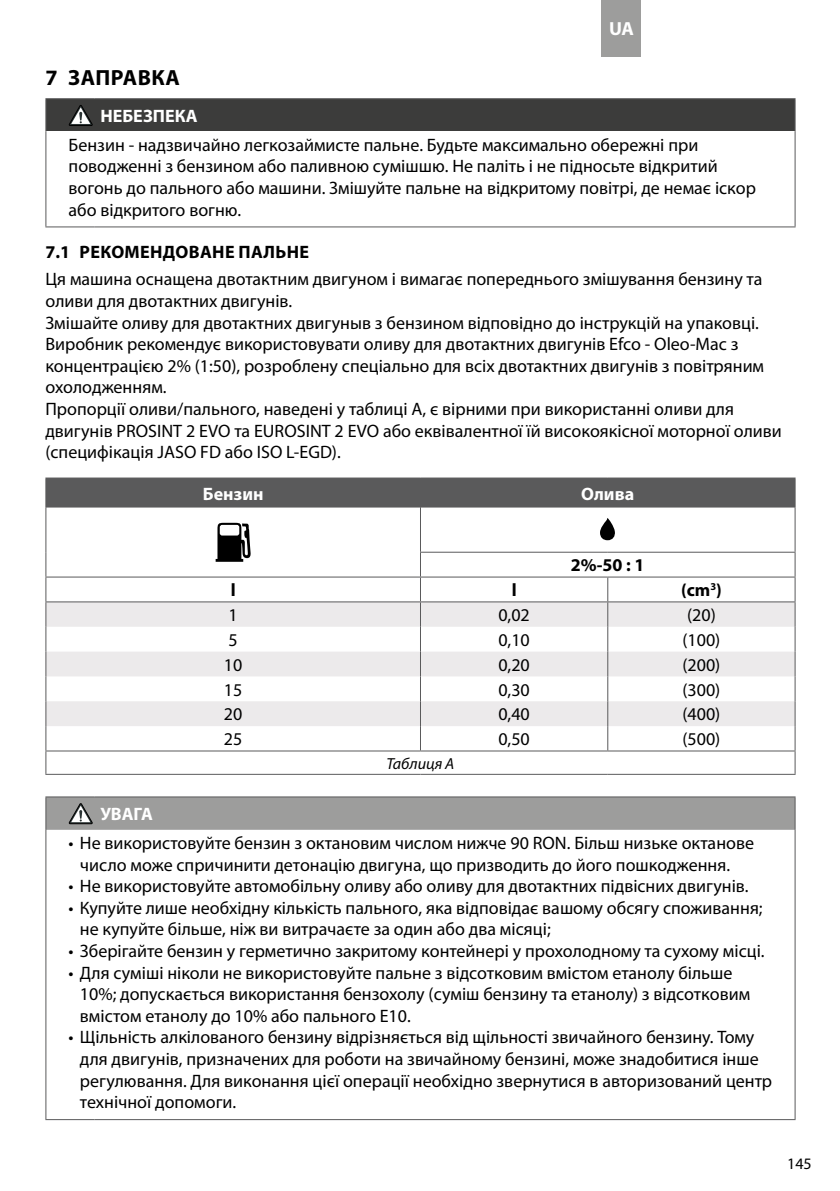
<style>
.page{position:relative;width:840px;height:1191px;background:#fff}
.page>*{position:absolute;margin:0;border:0;box-sizing:border-box;transform-origin:0 0}
.t1{font:700 22px "Myriad Pro";letter-spacing:.02em;color:#000}
.t2{font:700 19px "Myriad Pro";color:#fff}
.t3{font:18px/21.6px "Myriad Pro";color:#000}
.t4{font:700 18px "Myriad Pro";letter-spacing:.02em;color:#000}
.t5{font:700 18px "Myriad Pro";color:#fff}
.t6{font:italic 16px "Myriad Pro";color:#000}
.t7{font:16px "Myriad Pro";color:#000}
</style>
<div class="page">
<div style="left:601px;top:0;width:40px;height:57px;background:#9d9d9c"></div>
<hr style="left:45px;top:98px;width:50px;height:1px;background:#5a5a5b">
<hr style="left:45px;top:99px;width:1px;height:33px;background:#5a5a5b">
<hr style="left:95px;top:98px;width:700px;height:1px;background:#5a5a5b">
<hr style="left:794px;top:99px;width:1px;height:33px;background:#5a5a5b">
<hr style="left:45px;top:132px;width:1px;height:94px;background:#5a5a5b">
<hr style="left:794px;top:132px;width:1px;height:94px;background:#5a5a5b">
<hr style="left:45px;top:226px;width:50px;height:1px;background:#5a5a5b">
<hr style="left:95px;top:226px;width:700px;height:1px;background:#5a5a5b">
<div style="left:46px;top:99px;width:748px;height:33px;background:#3c3c3b"></div>
<svg style="left:46px;top:602px;width:748px;height:124px;fill:#eceaeb"></svg>
<hr style="left:420px;top:507px;width:1px;height:45px;background:#5a5a5b">
<hr style="left:420px;top:552px;width:187px;height:1px;background:#5a5a5b">
<hr style="left:607px;top:552px;width:188px;height:1px;background:#5a5a5b">
<hr style="left:45px;top:576px;width:375px;height:1px;background:#5a5a5b">
<hr style="left:420px;top:576px;width:187px;height:1px;background:#5a5a5b">
<hr style="left:607px;top:576px;width:188px;height:1px;background:#5a5a5b">
<hr style="left:45px;top:601px;width:375px;height:1px;background:#5a5a5b">
<hr style="left:420px;top:601px;width:187px;height:1px;background:#5a5a5b">
<hr style="left:607px;top:601px;width:188px;height:1px;background:#5a5a5b">
<hr style="left:45px;top:477px;width:375px;height:1px;background:#5a5a5b">
<hr style="left:45px;top:507px;width:1px;height:45px;background:#5a5a5b">
<hr style="left:420px;top:477px;width:187px;height:1px;background:#5a5a5b">
<hr style="left:607px;top:477px;width:188px;height:1px;background:#5a5a5b">
<div style="left:45px;top:478px;width:750px;height:29px;background:#5a5a5b"></div>
<hr style="left:794px;top:507px;width:1px;height:45px;background:#5a5a5b">
<hr style="left:45px;top:750px;width:375px;height:1px;background:#5a5a5b">
<svg style="left:45px;top:552px;width:1px;height:222px"></svg>
<hr style="left:420px;top:750px;width:187px;height:1px;background:#5a5a5b">
<hr style="left:607px;top:750px;width:188px;height:1px;background:#5a5a5b">
<svg style="left:794px;top:553px;width:1px;height:221px"></svg>
<hr style="left:45px;top:774px;width:375px;height:1px;background:#5a5a5b">
<hr style="left:420px;top:774px;width:187px;height:1px;background:#5a5a5b">
<hr style="left:607px;top:774px;width:188px;height:1px;background:#5a5a5b">
<svg style="left:420px;top:553px;width:1px;height:197px"></svg>
<svg style="left:607px;top:577px;width:1px;height:173px"></svg>
<svg style="left:215px;top:523px;width:35px;height:39px"></svg>
<svg style="left:600px;top:518px;width:15px;height:22px"></svg>
<hr style="left:45px;top:796px;width:50px;height:1px;background:#5a5a5b">
<hr style="left:45px;top:797px;width:1px;height:32px;background:#5a5a5b">
<hr style="left:95px;top:796px;width:700px;height:1px;background:#5a5a5b">
<hr style="left:794px;top:797px;width:1px;height:32px;background:#5a5a5b">
<hr style="left:45px;top:829px;width:1px;height:290px;background:#5a5a5b">
<hr style="left:794px;top:829px;width:1px;height:290px;background:#5a5a5b">
<hr style="left:45px;top:1119px;width:50px;height:1px;background:#5a5a5b">
<hr style="left:95px;top:1119px;width:700px;height:1px;background:#5a5a5b">
<div style="left:46px;top:797px;width:748px;height:32px;background:#9d9d9c"></div>
<p class="t2" style="left:608px;top:17px;width:26px">UA</p>
<p class="t1" style="left:46px;top:63px;width:136px">7 ЗАПРАВКА</p>
<p class="t5" style="left:100px;top:104px;width:99px">НЕБЕЗПЕКА</p>
<p class="t3" style="left:69px;top:134px;width:688px">Бензин - надзвичайно легкозаймисте пальне. Будьте максимально обережні при поводженні з бензином або паливною сумішшю. Не паліть і не підносьте відкритий вогонь до пального або машини. Змішуйте пальне на відкритому повітрі, де немає іскор або відкритого вогню.</p>
<p class="t4" style="left:46px;top:240px;width:265px">7.1 РЕКОМЕНДОВАНЕ ПАЛЬНЕ</p>
<p class="t3" style="left:45px;top:268px;width:737px">Ця машина оснащена двотактним двигуном і вимагає попереднього змішування бензину та оливи для двотактних двигунів.<br>Змішайте оливу для двотактних двигуныв з бензином відповідно до інструкцій на упаковці.<br>Виробник рекомендує використовувати оливу для двотактних двигунів Efco - Oleo-Mac з концентрацією 2% (1:50), розроблену спеціально для всіх двотактних двигунів з повітряним охолодженням.<br>Пропорції оливи/пального, наведені у таблиці A, є вірними при використанні оливи для двигунів PROSINT 2 EVO та EUROSINT 2 EVO або еквівалентної їй високоякісної моторної оливи (специфікація JASO FD або ISO L-EGD).</p>
<p class="t5" style="left:203px;top:482px;width:62px">Бензин</p>
<p class="t5" style="left:581px;top:482px;width:54px">Олива</p>
<p class="t4" style="left:570px;top:553px;width:75px">2%-50 : 1</p>
<p class="t4" style="left:230px;top:578px;width:6px">l</p>
<p class="t4" style="left:511px;top:578px;width:6px">l</p>
<p class="t4" style="left:680px;top:578px;width:42px">(cm<sup>3</sup>)</p>
<p class="t3" style="left:228px;top:604px;width:11px">1</p>
<p class="t3" style="left:498px;top:604px;width:33px">0,02</p>
<p class="t3" style="left:686px;top:604px;width:30px">(20)</p>
<p class="t3" style="left:228px;top:629px;width:11px">5</p>
<p class="t3" style="left:498px;top:629px;width:33px">0,10</p>
<p class="t3" style="left:682px;top:629px;width:39px">(100)</p>
<p class="t3" style="left:224px;top:653px;width:20px">10</p>
<p class="t3" style="left:498px;top:653px;width:33px">0,20</p>
<p class="t3" style="left:682px;top:653px;width:39px">(200)</p>
<p class="t3" style="left:224px;top:678px;width:20px">15</p>
<p class="t3" style="left:498px;top:678px;width:33px">0,30</p>
<p class="t3" style="left:682px;top:678px;width:39px">(300)</p>
<p class="t3" style="left:224px;top:703px;width:20px">20</p>
<p class="t3" style="left:498px;top:703px;width:33px">0,40</p>
<p class="t3" style="left:682px;top:703px;width:39px">(400)</p>
<p class="t3" style="left:224px;top:728px;width:20px">25</p>
<p class="t3" style="left:498px;top:728px;width:33px">0,50</p>
<p class="t3" style="left:682px;top:728px;width:39px">(500)</p>
<p class="t6" style="left:386px;top:753px;width:69px">Таблиця A</p>
<p class="t5" style="left:100px;top:802px;width:54px">УВАГА</p>
<p class="t3" style="left:80px;top:832px;width:675px;text-indent:-11px">• Не використовуйте бензин з октановим числом нижче 90 RON. Більш низьке октанове число може спричинити детонацію двигуна, що призводить до його пошкодження.</p>
<p class="t3" style="left:69px;top:875px;width:681px">• Не використовуйте автомобільну оливу або оливу для двотактних підвісних двигунів.</p>
<p class="t3" style="left:80px;top:896px;width:683px;text-indent:-11px">• Купуйте лише необхідну кількість пального, яка відповідає вашому обсягу споживання; не купуйте більше, ніж ви витрачаєте за один або два місяці;</p>
<p class="t3" style="left:69px;top:940px;width:697px">• Зберігайте бензин у герметично закритому контейнері у прохолодному та сухому місці.</p>
<p class="t3" style="left:80px;top:961px;width:671px;text-indent:-11px">• Для суміші ніколи не використовуйте пальне з відсотковим вмістом етанолу більше<br>10%; допускається використання бензохолу (суміш бензину та етанолу) з відсотковим вмістом етанолу до 10% або пального E10.</p>
<p class="t3" style="left:80px;top:1026px;width:693px;text-indent:-11px">• Щільність алкілованого бензину відрізняється від щільності звичайного бензину. Тому для двигунів, призначених для роботи на звичайному бензині, може знадобитися інше регулювання. Для виконання цієї операції необхідно звернутися в авторизований центр технічної допомоги.</p>
<p class="t7" style="left:786px;top:1153px;width:26px">145</p>
</div>
